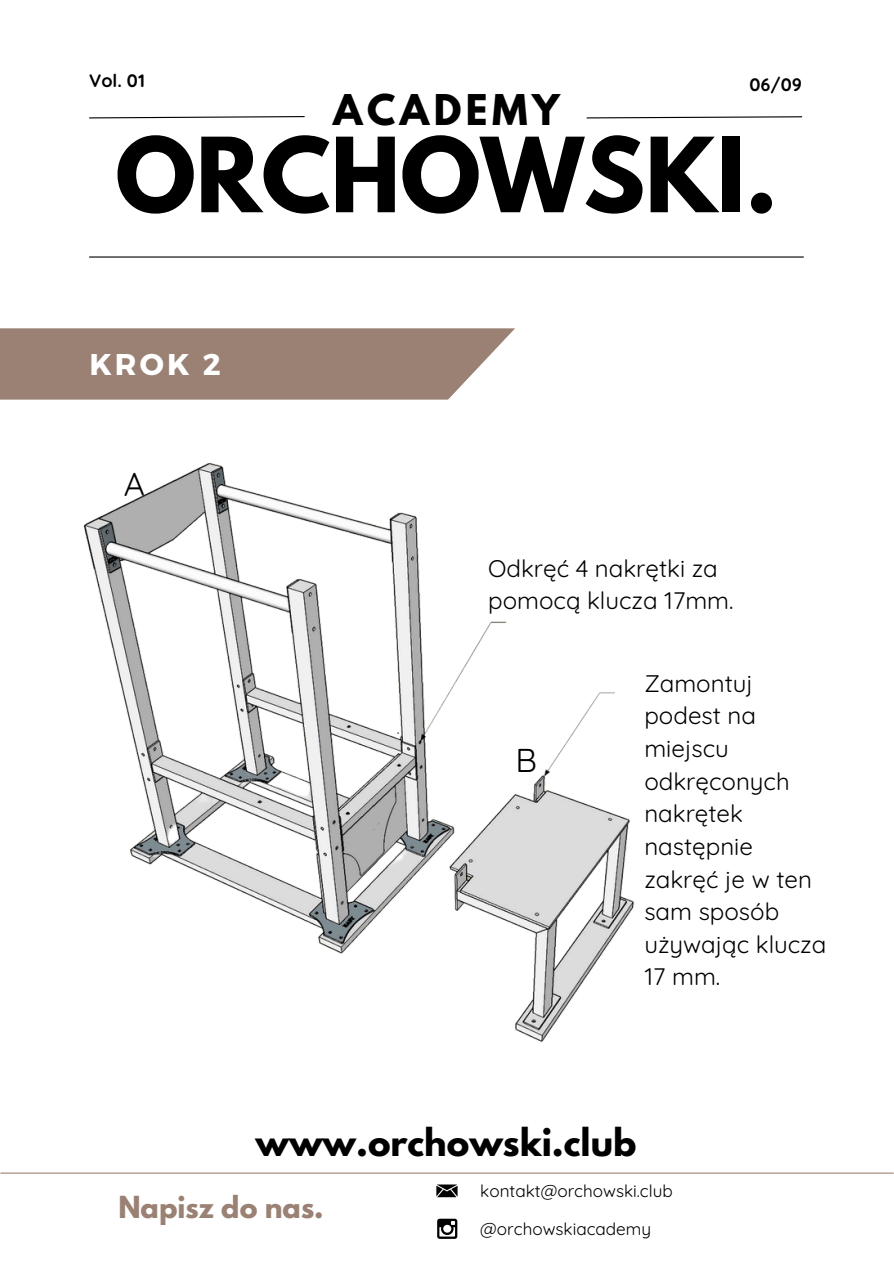
<style>
.page{position:relative;width:894px;height:1264px;background:#fff}
.page>*{position:absolute;margin:0;border:0;box-sizing:border-box;transform-origin:0 0}
.t1{font:700 91.65px "League Spartan";color:#000}
.t2{font:700 37.5px "League Spartan";letter-spacing:.12em;color:#000}
.t3{font:700 34.05px "League Spartan";color:#000}
.t4{font:33px "Quicksand";color:#000}
.t5{font:700 30px "Montserrat";color:#fff}
.t6{font:700 26.85px "League Spartan";color:#9a8174}
.t7{font:24px/32.7px "Quicksand";color:#000}
.t8{font:700 18px "Quicksand";color:#000}
.t9{font:17.1px "Quicksand";color:#000}
</style>
<div class="page">
<img style="left:83px;top:463px;width:552px;height:579px">
<div style="left:507px;top:591px;width:277px;height:53px;background:#fff"></div>
<div style="left:615px;top:666px;width:278px;height:95px;background:#fff"></div>
<hr style="left:89px;top:256px;width:714px;height:1px;background:#000">
<svg style="left:89px;top:116px;width:216px;height:3px"></svg>
<svg style="left:586px;top:116px;width:217px;height:3px"></svg>
<svg style="left:437px;top:1218px;width:20px;height:20px"></svg>
<svg style="left:430px;top:1173px;width:33px;height:25px"></svg>
<hr style="left:0;top:1172px;width:893px;height:1px;background:#9a8174">
<svg style="left:0;top:328px;width:515px;height:71px;background:#a0897d"></svg>
<p class="t8" style="left:89px;top:69px;width:57px">Vol. 01</p>
<h4 class="t8" style="left:749px;top:73px;width:54px">06/09</h4>
<h1 class="t2" style="left:333px;top:92px;width:228px">ACADEMY</h1>
<p class="t1" style="left:115px;top:130px;width:663px">ORCHOWSKI.</p>
<h6 class="t5" style="left:89px;top:344px;width:133px">KROK 2</h6>
<p class="t4" style="left:124px;top:463px;width:23px">A</p>
<p class="t7" style="left:488px;top:551px;width:247px">Odkręć 4 nakrętki za pomocą klucza 17mm.</p>
<p class="t4" style="left:515px;top:738px;width:23px">B</p>
<h2 class="t7" style="left:644px;top:666px;width:183px">Zamontuj podest na miejscu odkręconych nakrętek następnie zakręć je w ten sam sposób używając klucza<br>17 mm.</h2>
<h6 class="t3" style="left:255px;top:1125px;width:382px">www.orchowski.club</h6>
<p class="t6" style="left:118px;top:1193px;width:207px">Napisz do nas.</p>
<p class="t9" style="left:480px;top:1179px;width:194px">kontakt@orchowski.club</p>
<p class="t9" style="left:480px;top:1218px;width:172px">@orchowskiacademy</p>
</div>
